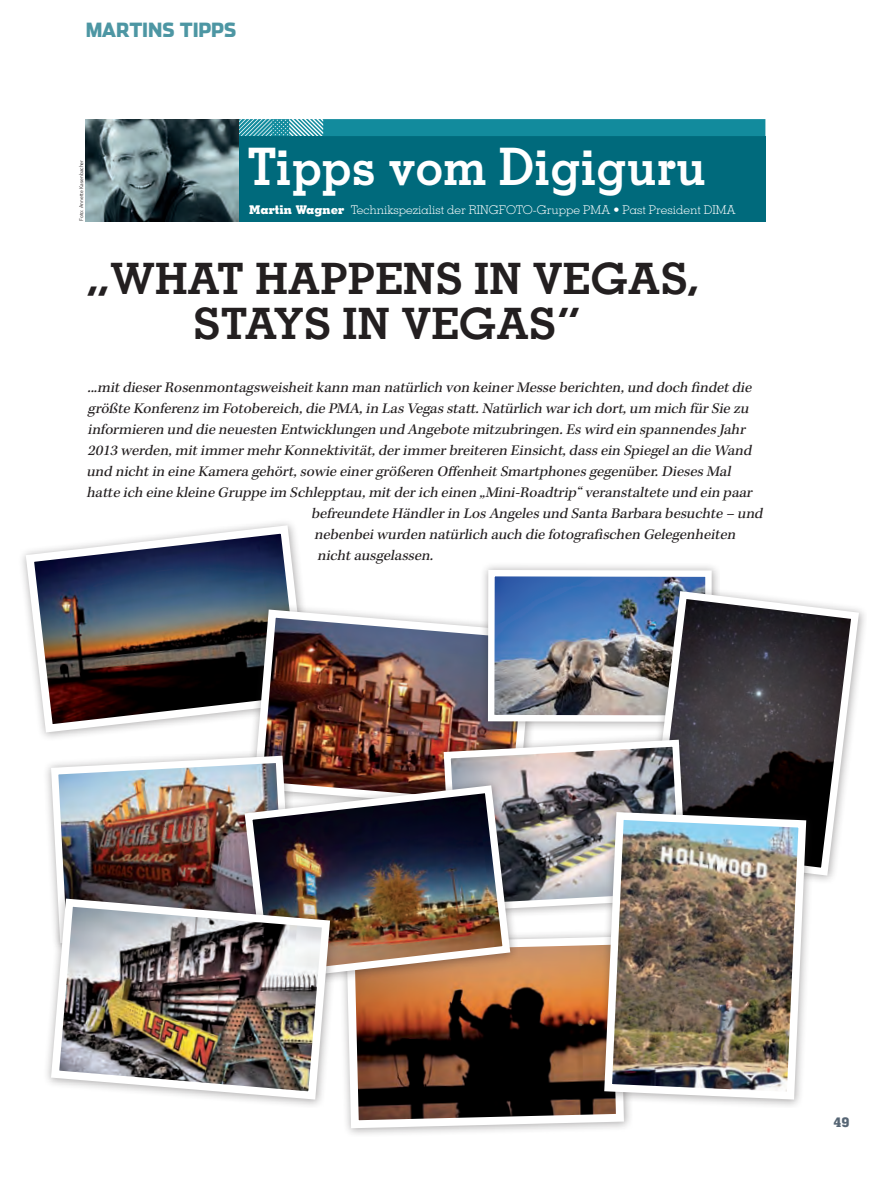
<style>
.page{position:relative;width:893px;height:1191px;background:#fff}
.page>*{position:absolute;margin:0;border:0;box-sizing:border-box;transform-origin:0 0}
.Box_head{font:700 51.6px "Memphis LT Std";color:#fff;scale:.95 1}
._011_Headline{font:700 43.2px/45px "Memphis LT Std";color:#231f20;text-align:center;scale:1.04 1}
.t1{font:900 19.5px "Stainless";letter-spacing:-.01em;color:#006a7c;scale:.95 1}
._012_Vorspann{font:italic 15.15px "Kepler Std";letter-spacing:-.005em;color:#231f20;scale:1.04 1}
.Page{font:800 13.5px "Memphis LT Std";color:#566574;scale:.9 1}
.Box_head-2{font:300 12px "Memphis LT Std";color:#fff}
.txt{font:5.25px "Avenir LT Std";color:#231f20;scale:.95 1}
.s1{font-weight:800}
</style>
<div class="page">
<svg style="left:22px;top:522px;width:280px;height:214px"></svg>
<div style="left:337px;top:927px;width:295px;height:209px;background:#231f20;opacity:.35"></div>
<svg style="left:343px;top:932px;width:285px;height:200px;background:#745543"></svg>
<div style="left:244px;top:600px;width:297px;height:218px;background:#231f20;opacity:.35"></div>
<img style="left:250px;top:605px;width:228px;height:171px">
<div style="left:478px;top:560px;width:242px;height:170px;background:#231f20;opacity:.35"></div>
<img style="left:485px;top:567px;width:230px;height:158px">
<div style="left:639px;top:581px;width:228px;height:302px;background:#231f20;opacity:.35"></div>
<svg style="left:644px;top:587px;width:219px;height:292px"></svg>
<div style="left:42px;top:746px;width:258px;height:205px;background:#231f20;opacity:.35"></div>
<img style="left:47px;top:752px;width:248px;height:137px">
<div style="left:434px;top:730px;width:261px;height:189px;background:#231f20;opacity:.35"></div>
<img style="left:440px;top:736px;width:251px;height:179px">
<div style="left:235px;top:776px;width:283px;height:212px;background:#231f20;opacity:.35"></div>
<img style="left:241px;top:781px;width:273px;height:203px">
<div style="left:238px;top:136px;width:527px;height:85px;background:#006a7c"></div>
<svg style="left:238px;top:119px;width:527px;height:17px;background:#1e90a1"></svg>
<img style="left:85px;top:119px;width:153px;height:102px">
<div style="left:42px;top:889px;width:296px;height:218px;background:#231f20;opacity:.35"></div>
<img style="left:47px;top:894px;width:287px;height:209px">
<div style="left:595px;top:802px;width:219px;height:305px;background:#231f20;opacity:.35"></div>
<img style="left:600px;top:808px;width:210px;height:295px">
<p class="t1" style="left:85px;top:17px;width:161px">MARTINS TIPPS</p>
<p class="txt" style="left:78px;top:221px;width:66px;rotate:-90deg">Foto: Annette Kasenbacher</p>
<p class="Box_head" style="left:247px;top:134px;width:484px">TIPPS VOM DIGIGURU</p>
<p class="Box_head-2" style="left:249px;top:202px;width:488px"><span class="s1">Martin Wagner</span> Technikspezialist der RINGFOTO-Gruppe PMA • Past President DIMA</p>
<p class="_011_Headline" style="left:85px;top:256px;width:592px">„WHAT HAPPENS IN VEGAS,<br>STAYS IN VEGAS“</p>
<p class="_012_Vorspann" style="left:88px;top:378px;width:643px">...mitdieserRosenmontagsweisheitkann man natürlich von keinerMesse berichten,und doch findetdie</p>
<p class="_012_Vorspann" style="left:88px;top:399px;width:640px">größte Konferenz im Fotobereich,die PMA,in Las Vegas statt.Natürlich warich dort,um mich fürSie zu</p>
<p class="_012_Vorspann" style="left:88px;top:420px;width:637px">informieren und die neuesten Entwicklungen und Angebote mitzubringen.Es wird ein spannendes Jahr</p>
<p class="_012_Vorspann" style="left:88px;top:441px;width:643px">2013 werden,mitimmermehrKonnektivität,derimmerbreiteren Einsicht,dass ein Spiegelan die Wand</p>
<p class="_012_Vorspann" style="left:87px;top:462px;width:624px">und nichtin eine Kamera gehört,sowie einergrößeren OffenheitSmartphones gegenüber.Dieses Mal</p>
<p class="_012_Vorspann" style="left:87px;top:483px;width:645px">hatte ich eine kleine Gruppe im Schlepptau,mitderich einen „Mini-Roadtrip“veranstaltete und ein paar</p>
<p class="_012_Vorspann" style="left:311px;top:504px;width:439px">befreundete Händlerin Los Angeles und Santa Barbara besuchte – und</p>
<p class="_012_Vorspann" style="left:314px;top:525px;width:410px">nebenbeiwurden natürlich auch die fotografischen Gelegenheiten</p>
<p class="_012_Vorspann" style="left:317px;top:546px;width:116px">nichtausgelassen.</p>
<p class="Page" style="left:833px;top:1113px;width:19px">49</p>
</div>
